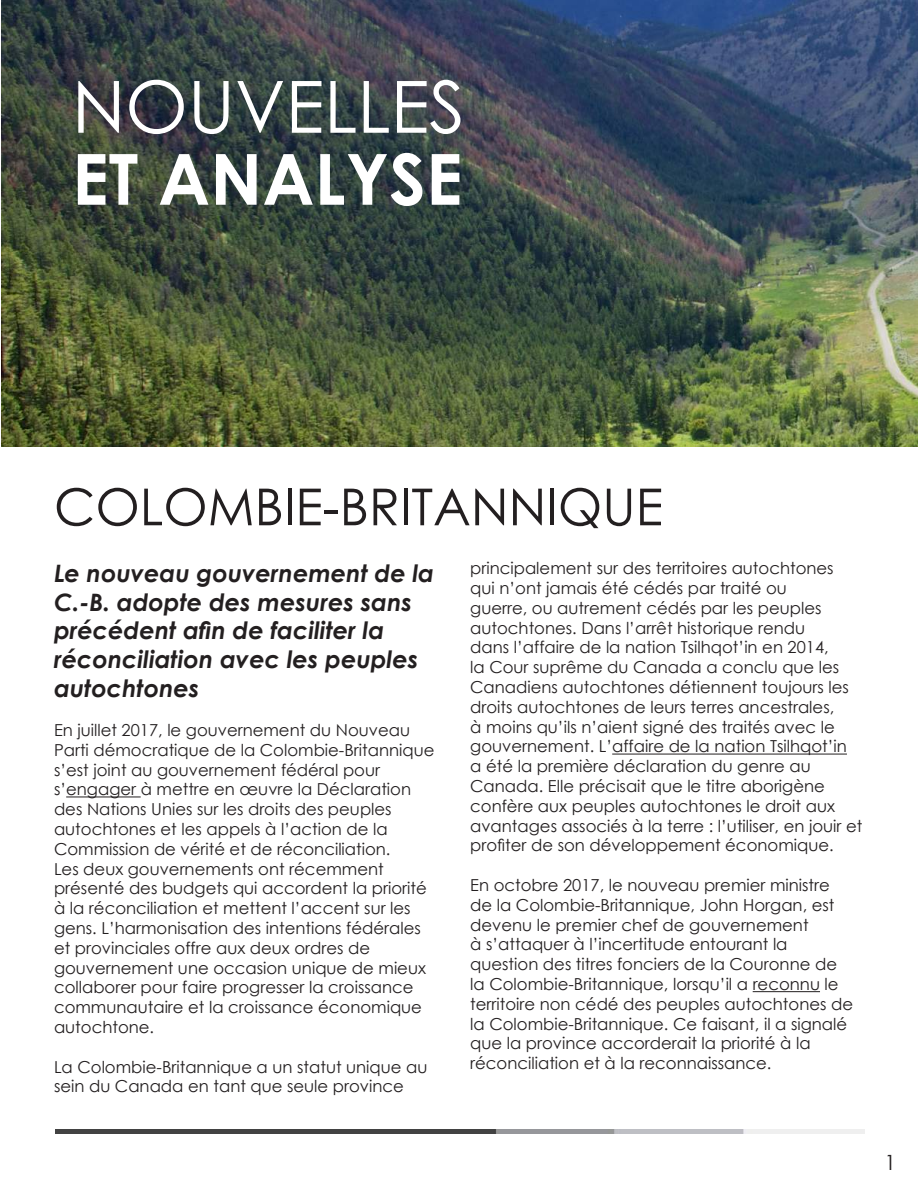
<style>
.page{position:relative;width:918px;height:1188px;background:#fff}
.page>*{position:absolute;margin:0;border:0;box-sizing:border-box;transform-origin:0 0}
.t1{font:72px "Century Gothic";color:#fff}
.t2{font:700 70.5px "Century Gothic";color:#fff}
.t3{font:51px "Century Gothic";color:#231f20}
.t4{font:italic 700 24px/28.8px "Century Gothic";color:#231f20}
.t5{font:21px "Century Gothic";color:#231f20}
.t6{font:16.5px/19.8px "Century Gothic";color:#231f20}
</style>
<div class="page">
<img style="left:2px;top:0;width:916px;height:446px">
<hr style="left:66px;top:796px;width:75px;height:1px;background:#231f20">
<hr style="left:612px;top:754px;width:235px;height:1px;background:#231f20">
<hr style="left:753px;top:991px;width:67px;height:1px;background:#231f20">
<img style="left:56px;top:1129px;width:808px;height:5px">
<h1 class="t1" style="left:72px;top:56px;width:395px">NOUVELLES</h1>
<h2 class="t2" style="left:72px;top:126px;width:392px">ET ANALYSE</h2>
<h3 class="t3" style="left:54px;top:471px;width:610px">COLOMBIE-BRITANNIQUE</h3>
<h3 class="t4" style="left:54px;top:558px;width:382px">Le nouveau gouvernement de la<br>C.-B. adopte des mesures sans précédent afin de faciliter la réconciliation avec les peuples autochtones</h3>
<p class="t6" style="left:54px;top:720px;width:382px">En juillet 2017, le gouvernement du Nouveau Parti démocratique de la Colombie-Britannique s’est joint au gouvernement fédéral pour s’engager à mettre en œuvre la Déclaration des Nations Unies sur les droits des peuples autochtones et les appels à l’action de la Commission de vérité et de réconciliation.<br>Les deux gouvernements ont récemment présenté des budgets qui accordent la priorité à la réconciliation et mettent l’accent sur les gens. L’harmonisation des intentions fédérales et provinciales offre aux deux ordres de gouvernement une occasion unique de mieux collaborer pour faire progresser la croissance communautaire et la croissance économique autochtone.</p>
<p class="t6" style="left:54px;top:1056px;width:375px">La Colombie-Britannique a un statut unique au sein du Canada en tant que seule province</p>
<p class="t6" style="left:470px;top:558px;width:394px">principalement sur des territoires autochtones<br>qui n’ont jamais été cédés par traité ou<br>guerre, ou autrement cédés par les peuples autochtones. Dans l’arrêt historique rendu<br>dans l’affaire de la nation Tsilhqot’in en 2014,<br>la Cour suprême du Canada a conclu que les Canadiens autochtones détiennent toujours les droits autochtones de leurs terres ancestrales,<br>à moins qu’ils n’aient signé des traités avec le gouvernement. L’affaire de la nation Tsilhqot’in<br>a été la première déclaration du genre au Canada. Elle précisait que le titre aborigène confère aux peuples autochtones le droit aux avantages associés à la terre : l’utiliser, en jouir et profiter de son développement économique.</p>
<p class="t6" style="left:470px;top:875px;width:384px">En octobre 2017, le nouveau premier ministre de la Colombie-Britannique, John Horgan, est devenu le premier chef de gouvernement<br>à s’attaquer à l’incertitude entourant la question des titres fonciers de la Couronne de la Colombie-Britannique, lorsqu’il a reconnu le territoire non cédé des peuples autochtones de la Colombie-Britannique. Ce faisant, il a signalé que la province accorderait la priorité à la réconciliation et à la reconnaissance.</p>
<p class="t5" style="left:884px;top:1147px;width:13px">1</p>
</div>
